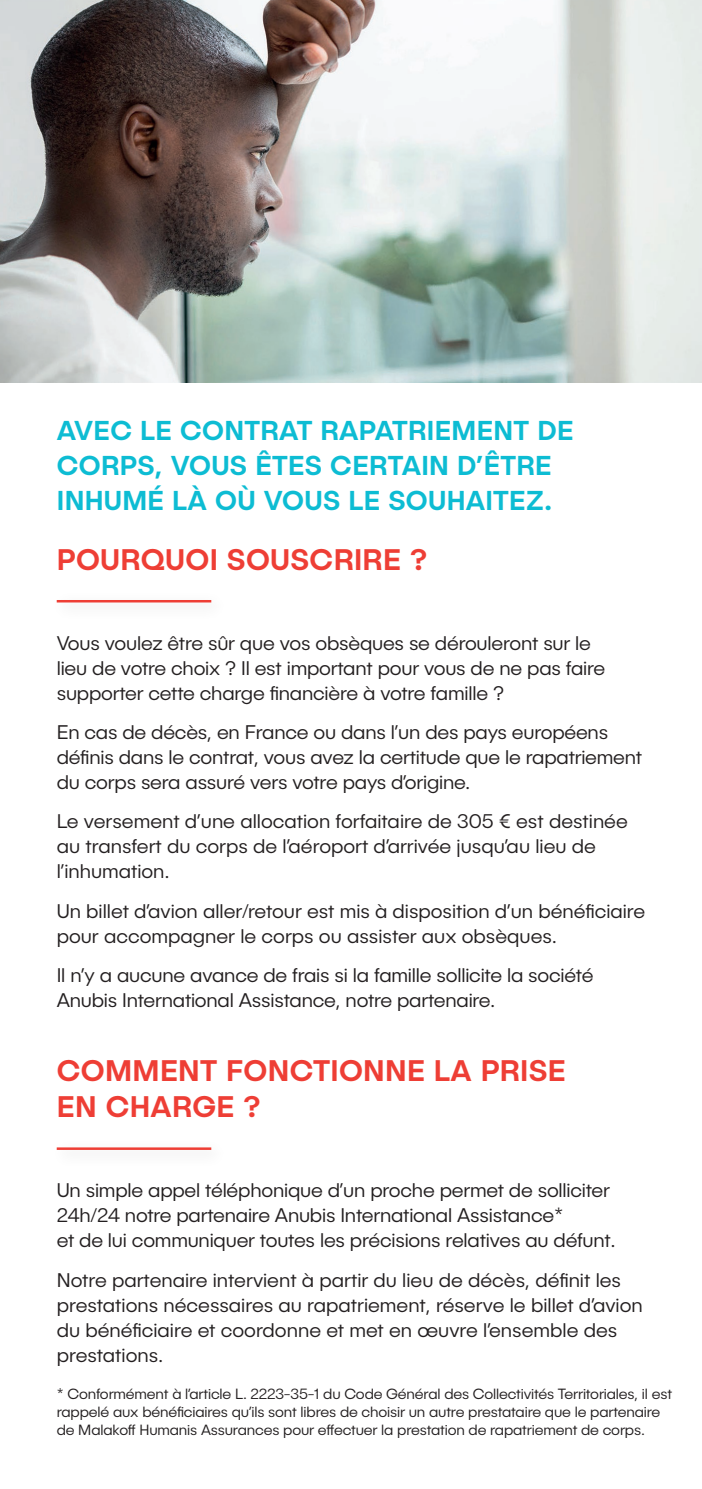
<style>
.page{position:relative;width:702px;height:1489px;background:#fff}
.page>*{position:absolute;margin:0;border:0;box-sizing:border-box;transform-origin:0 0}
.t1{font:500 30px/36px "Publica Sans";letter-spacing:.01em;color:#ee3e35}
.texte{font:500 27.5px/35px "Publica Sans";letter-spacing:.01em;color:#0dbcd3}
.t2{font:300 20px/25px "Publica Sans";letter-spacing:-.01em;color:#231f20}
.t3{font:300 15px/18px "Publica Sans";letter-spacing:-.01em;color:#231f20}
</style>
<div class="page">
<hr style="left:701px;top:1125px;width:1px;height:363px;background:#0dbcd3">
<hr style="left:57px;top:600px;width:154px;height:2px;background:#ee3e35">
<hr style="left:57px;top:1147px;width:154px;height:2px;background:#ee3e35">
<img style="left:0;top:0;width:702px;height:383px">
<p class="texte" style="left:57px;top:412px;width:518px">AVEC LE CONTRAT RAPATRIEMENT DE<br>CORPS, VOUS ÊTES CERTAIN D’ÊTRE<br>INHUMÉ LÀ OÙ VOUS LE SOUHAITEZ.</p>
<p class="t1" style="left:57px;top:540px;width:372px">POURQUOI SOUSCRIRE ?</p>
<p class="t2" style="left:57px;top:630px;width:550px">Vous voulez être sûr que vos obsèques se dérouleront sur le lieu de votre choix ? Il est important pour vous de ne pas faire supporter cette charge financière à votre famille ?</p>
<p class="t2" style="left:57px;top:719px;width:587px">En cas de décès, en France ou dans l’un des pays européens définis dans le contrat, vous avez la certitude que le rapatriement du corps sera assuré vers votre pays d’origine.</p>
<p class="t2" style="left:57px;top:808px;width:572px">Le versement d’une allocation forfaitaire de 305 € est destinée au transfert du corps de l’aéroport d’arrivée jusqu’au lieu de l’inhumation.</p>
<p class="t2" style="left:57px;top:897px;width:590px">Un billet d’avion aller/retour est mis à disposition d’un bénéficiaire pour accompagner le corps ou assister aux obsèques.</p>
<p class="t2" style="left:57px;top:961px;width:538px">Il n’y a aucune avance de frais si la famille sollicite la société<br>Anubis International Assistance, notre partenaire.</p>
<p class="t1" style="left:57px;top:1051px;width:510px">COMMENT FONCTIONNE LA PRISE<br>EN CHARGE ?</p>
<p class="t2" style="left:57px;top:1177px;width:560px">Un simple appel téléphonique d’un proche permet de solliciter<br>24h/24 notre partenaire Anubis International Assistance*<br>et de lui communiquer toutes les précisions relatives au défunt.</p>
<p class="t2" style="left:57px;top:1266px;width:587px">Notre partenaire intervient à partir du lieu de décès, définit les prestations nécessaires au rapatriement, réserve le billet d’avion du bénéficiaire et coordonne et met en œuvre l’ensemble des prestations.</p>
<p class="t3" style="left:57px;top:1384px;width:617px">* Conformément à l’article L. 2223-35-1 du Code Général des Collectivités Territoriales, il est rappelé aux bénéficiaires qu’ils sont libres de choisir un autre prestataire que le partenaire de Malakoff Humanis Assurances pour effectuer la prestation de rapatriement de corps.</p>
</div>
